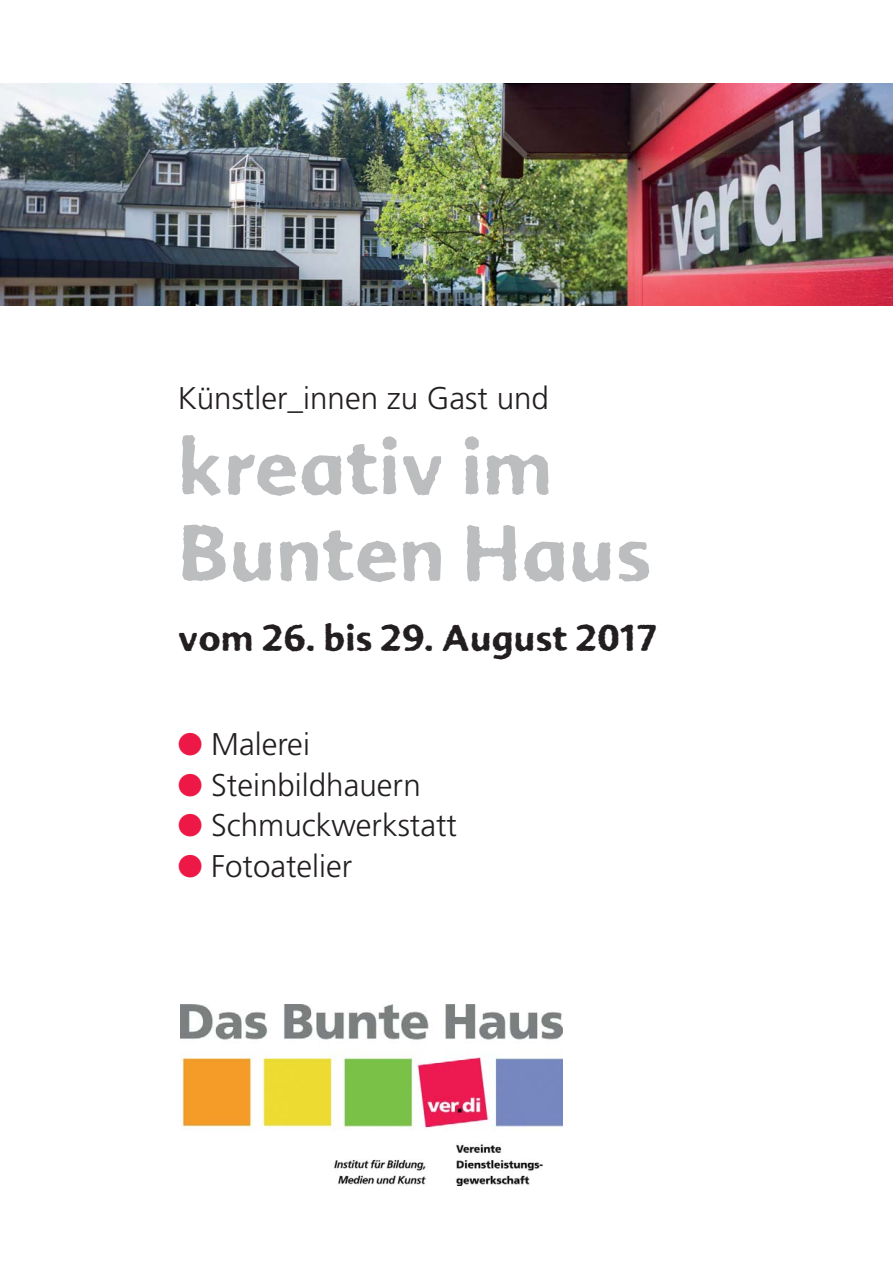
<style>
.page{position:relative;width:893px;height:1263px;background:#fff}
.page>*{position:absolute;margin:0;border:0;box-sizing:border-box;transform-origin:0 0}
.t1{font:78.45px/86.2px "Advert Rough Three";color:#bbbdbf}
.t2{font:36.6px "Advert Rough Three";color:#231f20}
.t3{font:300 31.35px "Frutiger";color:#231f20}
.s1{color:#ed1846}
</style>
<div class="page">
<img style="left:0;top:84px;width:893px;height:221px">
<img style="left:180px;top:1004px;width:382px;height:181px">
<p class="t3" style="left:178px;top:385px;width:373px">Künstler_innen zu Gast und</p>
<h1 class="t1" style="left:178px;top:431px;width:475px">kreativ im<br>Bunten Haus</h1>
<p class="t2" style="left:178px;top:623px;width:481px">vom 26. bis 29. August 2017</p>
<p class="t3" style="left:178px;top:731px;width:134px"><span class="s1">●</span> Malerei</p>
<p class="t3" style="left:178px;top:772px;width:245px"><span class="s1">●</span> Steinbildhauern</p>
<p class="t3" style="left:178px;top:813px;width:281px"><span class="s1">●</span> Schmuckwerkstatt</p>
<p class="t3" style="left:178px;top:854px;width:176px"><span class="s1">●</span> Fotoatelier</p>
</div>
